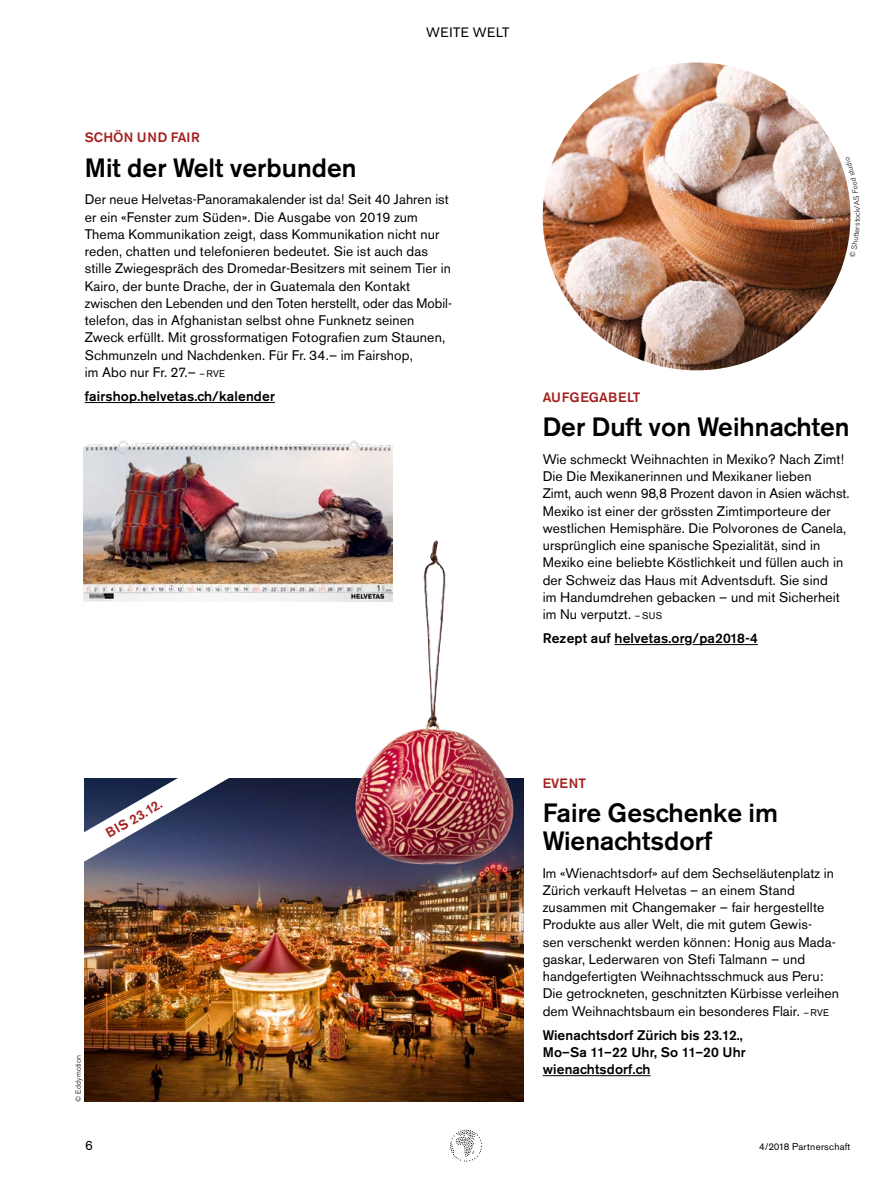
<style>
.page{position:relative;width:893px;height:1191px;background:#fff}
.page>*{position:absolute;margin:0;border:0;box-sizing:border-box;transform-origin:0 0}
.t1{font:500 26.25px/27.6px "Akzidenz Grotesk BE";color:#000}
.t2{font:13.8px/17.2px "Akzidenz Grotesk BE";letter-spacing:.01em;color:#000}
.t3{font:500 13.8px/17.2px "Akzidenz Grotesk BE";letter-spacing:.01em;color:#000}
.t4{font:500 13.5px "Akzidenz Grotesk BE";letter-spacing:.01em;color:#a4201e}
.t5{font:13.5px "Akzidenz Grotesk BE";letter-spacing:.045em;color:#000}
.t6{font:9.75px "Akzidenz Grotesk BE";letter-spacing:.02em;color:#000}
.t7{font:300 7.5px "Akzidenz Grotesk BE";letter-spacing:.02em;color:#000}
.s1{font-size:9.6px}
</style>
<div class="page">
<img style="left:85px;top:778px;width:439px;height:324px">
<svg style="left:450px;top:1129px;width:32px;height:32px"></svg>
<img style="left:352px;top:540px;width:164px;height:325px">
<hr style="left:543px;top:1075px;width:108px;height:1px;background:#000">
<hr style="left:85px;top:402px;width:190px;height:1px;background:#000">
<hr style="left:614px;top:644px;width:70px;height:1px;background:#000">
<hr style="left:693px;top:644px;width:65px;height:1px;background:#000">
<img style="left:84px;top:440px;width:308px;height:161px">
<img style="left:543px;top:63px;width:307px;height:307px;border-radius:154px">
<svg style="left:84px;top:778px;width:157px;height:109px"></svg>
<svg style="left:845px;top:176px;width:6px;height:81px"></svg>
<p class="t5" style="left:426px;top:25px;width:85px">WEITE WELT</p>
<p class="t4" style="left:85px;top:129px;width:117px">SCHÖN UND FAIR</p>
<h1 class="t1" style="left:85px;top:154px;width:273px">Mit der Welt verbunden</h1>
<p class="t2" style="left:85px;top:191px;width:369px">Der neue Helvetas-Panoramakalender ist da! Seit 40 Jahren ist er ein «Fenster zum Süden». Die Ausgabe von 2019 zum Thema Kommunikation zeigt, dass Kommunikation nicht nur reden, chatten und telefonieren bedeutet. Sie ist auch das stille Zwiegespräch des Dromedar-Besitzers mit seinem Tier in Kairo, der bunte Drache, der in Guatemala den Kontakt zwischen den Lebenden und den Toten herstellt, oder das Mobil&shy;telefon, das in Afghanistan selbst ohne Funknetz seinen Zweck erfüllt. Mit grossformatigen Fotografien zum Staunen, Schmunzeln und Nachdenken. Für Fr. 34.– im Fairshop,<br>im Abo nur Fr. 27.– <span class="s1">–RVE</span></p>
<p class="t3" style="left:85px;top:387px;width:192px">fairshop.helvetas.ch/kalender</p>
<p class="t4" style="left:543px;top:388px;width:99px">AUFGEGABELT</p>
<h1 class="t1" style="left:543px;top:413px;width:308px">Der Duft von Weihnachten</h1>
<p class="t2" style="left:543px;top:450px;width:308px">Wie schmeckt Weihnachten in Mexiko? Nach Zimt!<br>Die Die Mexikanerinnen und Mexikaner lieben<br>Zimt, auch wenn 98,8 Prozent davon in Asien wächst.<br>Mexiko ist einer der grössten Zimtimporteure der westlichen Hemisphäre. Die Polvorones de Canela, ursprünglich eine spanische Spezialität, sind in Mexiko eine beliebte Köstlichkeit und füllen auch in der Schweiz das Haus mit Adventsduft. Sie sind<br>im Handumdrehen gebacken – und mit Sicherheit im Nu verputzt. <span class="s1">–SUS</span></p>
<p class="t3" style="left:543px;top:629px;width:217px">Rezept auf helvetas.org/pa2018-4</p>
<p class="t4" style="left:103px;top:827px;width:64px;rotate:-30deg">BIS 23.12.</p>
<p class="t7" style="left:74px;top:1102px;width:48px;rotate:-90deg">© Eddymotion</p>
<p class="t4" style="left:543px;top:775px;width:45px">EVENT</p>
<h1 class="t1" style="left:543px;top:799px;width:237px">Faire Geschenke im<br>Wienachtsdorf</h1>
<p class="t2" style="left:543px;top:864px;width:298px">Im «Wienachtsdorf» auf dem Sechseläutenplatz in Zürich verkauft Helvetas – an einem Stand zusammen mit Changemaker – fair hergestellte Produkte aus aller Welt, die mit gutem Gewis-<br>sen verschenkt werden können: Honig aus Mada&shy;gaskar, Lederwaren von Stefi Talmann – und handgefertigten Weihnachtsschmuck aus Peru:<br>Die getrockneten, geschnitzten Kürbisse verleihen dem Weihnachtsbaum ein besonderes Flair. <span class="s1">– RVE</span></p>
<p class="t3" style="left:543px;top:1026px;width:205px">Wienachtsdorf Zürich bis 23.12.,<br>Mo–Sa 11–22 Uhr, So 11–20 Uhr wienachtsdorf.ch</p>
<p class="t5" style="left:85px;top:1137px;width:9px">6</p>
<p class="t6" style="left:759px;top:1140px;width:93px">4/2018 Partnerschaft</p>
</div>
